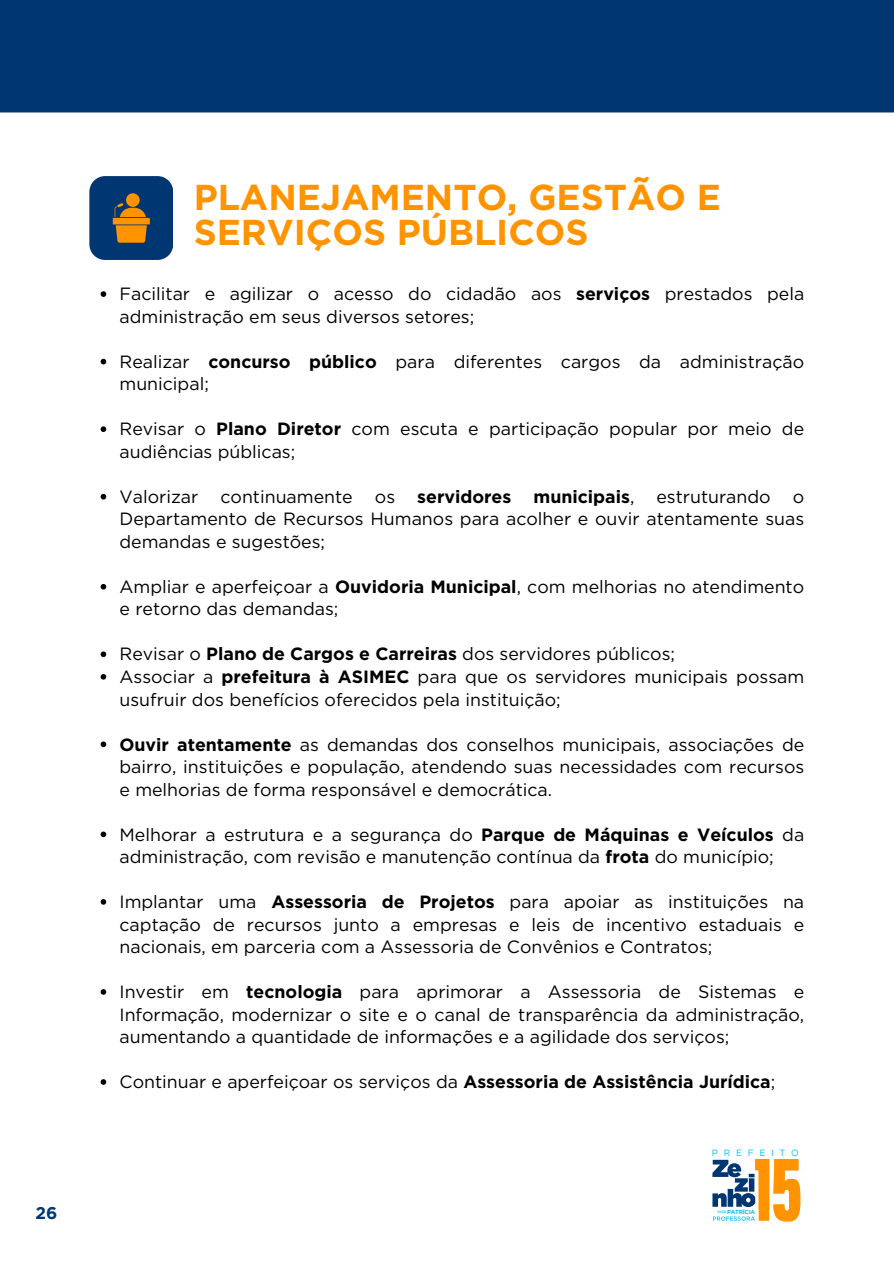
<style>
.page{position:relative;width:894px;height:1264px;background:#fff}
.page>*{position:absolute;margin:0;border:0;box-sizing:border-box;transform-origin:0 0}
.t1{font:700 36px/34.8px "Gotham";color:#ff9300}
.t2{font:17.7px/22.5px "Gotham";color:#000}
.t3{font:700 16.95px "Gotham";color:#003672}
.t4{font:9.15px "Gotham";letter-spacing:.625em;color:#00beff}
.t5{font:700 5.85px "Gotham";letter-spacing:-.035em;color:#00beff}
.s1{font-weight:700}
</style>
<div class="page">
<svg style="left:101px;top:291px;width:5px;height:6px"></svg>
<svg style="left:101px;top:359px;width:5px;height:5px"></svg>
<svg style="left:101px;top:426px;width:5px;height:6px"></svg>
<svg style="left:101px;top:494px;width:5px;height:5px"></svg>
<svg style="left:101px;top:584px;width:5px;height:5px"></svg>
<svg style="left:101px;top:651px;width:5px;height:6px"></svg>
<svg style="left:101px;top:674px;width:5px;height:5px"></svg>
<svg style="left:101px;top:741px;width:5px;height:6px"></svg>
<svg style="left:101px;top:831px;width:5px;height:6px"></svg>
<svg style="left:101px;top:899px;width:5px;height:5px"></svg>
<svg style="left:101px;top:989px;width:5px;height:5px"></svg>
<svg style="left:101px;top:1079px;width:5px;height:5px"></svg>
<div style="left:0;top:0;width:893px;height:112px;background:#003672"></div>
<svg style="left:89px;top:176px;width:84px;height:84px;background:#314b65"></svg>
<svg style="left:712px;top:1159px;width:88px;height:62px"></svg>
<p class="t3" style="left:35px;top:1202px;width:23px">26</p>
<p class="t1" style="left:194px;top:180px;width:528px">PLANEJAMENTO, GESTÃO E<br>SERVIÇOS PÚBLICOS</p>
<p class="t2" style="left:119px;top:283px;width:686px">Facilitar e agilizar o acesso do cidadão aos <span class="s1">serviços</span> prestados pela administração em seus diversos setores;</p>
<p class="t2" style="left:119px;top:350px;width:686px">Realizar <span class="s1">concurso público</span> para diferentes cargos da administração municipal;</p>
<h1 class="t2" style="left:119px;top:418px;width:686px">Revisar o <span class="s1">Plano Diretor</span> com escuta e participação popular por meio de audiências públicas;</h1>
<p class="t2" style="left:119px;top:485px;width:686px;text-align:justify">Valorizar continuamente os <span class="s1">servidores municipais</span>, estruturando o Departamento de Recursos Humanos para acolher e ouvir atentamente suas demandas e sugestões;</p>
<p class="t2" style="left:119px;top:575px;width:686px">Ampliar e aperfeiçoar a <span class="s1">Ouvidoria Municipal</span>, com melhorias no atendimento e retorno das demandas;</p>
<p class="t2" style="left:119px;top:643px;width:557px">Revisar o <span class="s1">Plano de Cargos e Carreiras</span> dos servidores públicos;</p>
<p class="t2" style="left:119px;top:665px;width:686px">Associar a <span class="s1">prefeitura à ASIMEC</span> para que os servidores municipais possam usufruir dos benefícios oferecidos pela instituição;</p>
<p class="t2" style="left:119px;top:733px;width:686px;text-align:justify"><span class="s1">Ouvir atentamente</span> as demandas dos conselhos municipais, associações de bairro, instituições e população, atendendo suas necessidades com recursos e melhorias de forma responsável e democrática.</p>
<p class="t2" style="left:119px;top:823px;width:686px">Melhorar a estrutura e a segurança do <span class="s1">Parque de Máquinas e Veículos</span> da administração, com revisão e manutenção contínua da <span class="s1">frota</span> do município;</p>
<p class="t2" style="left:119px;top:890px;width:686px;text-align:justify">Implantar uma <span class="s1">Assessoria de Projetos</span> para apoiar as instituições na captação de recursos junto a empresas e leis de incentivo estaduais e nacionais, em parceria com a Assessoria de Convênios e Contratos;</p>
<p class="t2" style="left:119px;top:980px;width:686px;text-align:justify">Investir em <span class="s1">tecnologia</span> para aprimorar a Assessoria de Sistemas e Informação, modernizar o site e o canal de transparência da administração, aumentando a quantidade de informações e a agilidade dos serviços;</p>
<p class="t2" style="left:119px;top:1070px;width:657px">Continuar e aperfeiçoar os serviços da <span class="s1">Assessoria de Assistência Jurídica</span>;</p>
<p class="t4" style="left:711px;top:1146px;width:88px">PREFEITO</p>
<p class="t5" style="left:717px;top:1208px;width:39px"><sup>VICE</sup> PATRÍCIA</p>
</div>
